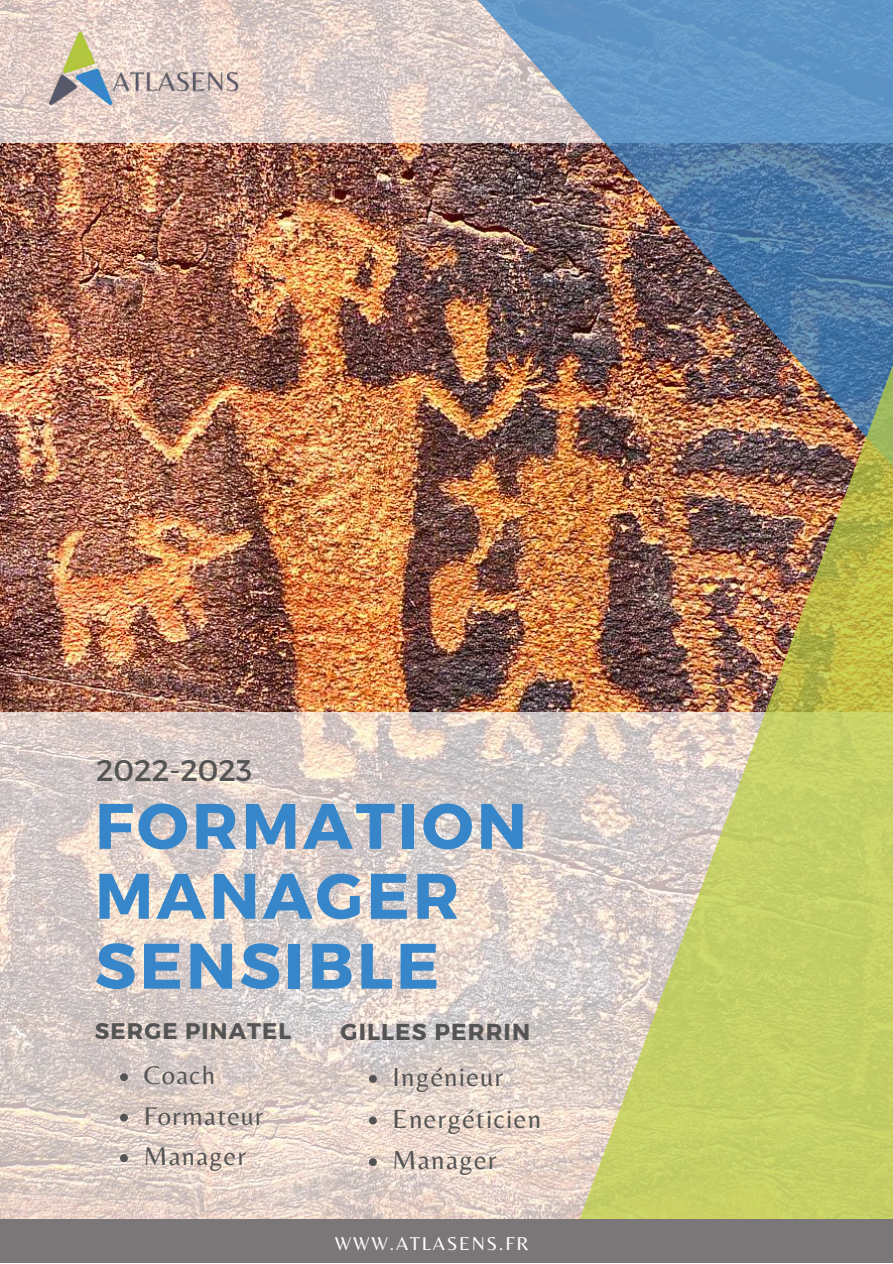
<style>
.page{position:relative;width:893px;height:1264px;background:#fff}
.page>*{position:absolute;margin:0;border:0;box-sizing:border-box;transform-origin:0 0}
.t1{font:700 64.2px/69.9px "Montserrat";letter-spacing:.05em;color:#3786ca}
.t2{font:29.85px "Montserrat";color:#545454}
.t3{font:27px/41.5px "Belleza";letter-spacing:.05em;color:#545454}
.t4{font:26.55px/40.5px "Belleza";letter-spacing:.05em;color:#545454}
.t5{font:700 23.1px "Montserrat";letter-spacing:.05em;color:#545454}
.t6{font:700 22.65px "Montserrat";letter-spacing:.05em;color:#545454}
.t7{font:19.35px "Belleza";letter-spacing:.085em;color:#fff}
</style>
<div class="page">
<img style="left:0;top:143px;width:497px;height:569px">
<svg style="left:0;top:0;width:425px;height:143px"></svg>
<img style="left:425px;top:0;width:467px;height:631px">
<svg style="left:0;top:712px;width:497px;height:507px"></svg>
<img style="left:497px;top:286px;width:395px;height:933px">
<div style="left:0;top:1219px;width:892px;height:43px;background:#7b7778"></div>
<img style="left:50px;top:22px;width:189px;height:82px">
<svg style="left:120px;top:1073px;width:8px;height:8px"></svg>
<svg style="left:120px;top:1113px;width:8px;height:8px"></svg>
<svg style="left:120px;top:1154px;width:8px;height:7px"></svg>
<svg style="left:369px;top:1074px;width:8px;height:8px"></svg>
<svg style="left:369px;top:1116px;width:8px;height:8px"></svg>
<svg style="left:369px;top:1158px;width:8px;height:8px"></svg>
<p class="t2" style="left:96px;top:750px;width:158px">2022-2023</p>
<h1 class="t1" style="left:95px;top:787px;width:433px">FORMATION<br>MANAGER<br>SENSIBLE</h1>
<p class="t6" style="left:95px;top:1016px;width:198px">SERGE PINATEL</p>
<p class="t4" style="left:144px;top:1054px;width:121px">Coach<br>Formateur<br>Manager</p>
<p class="t5" style="left:340px;top:1016px;width:191px">GILLES PERRIN</p>
<p class="t3" style="left:392px;top:1055px;width:150px">Ingénieur<br>Energéticien<br>Manager</p>
<p class="t7" style="left:335px;top:1232px;width:195px">WWW.ATLASENS.FR</p>
</div>
